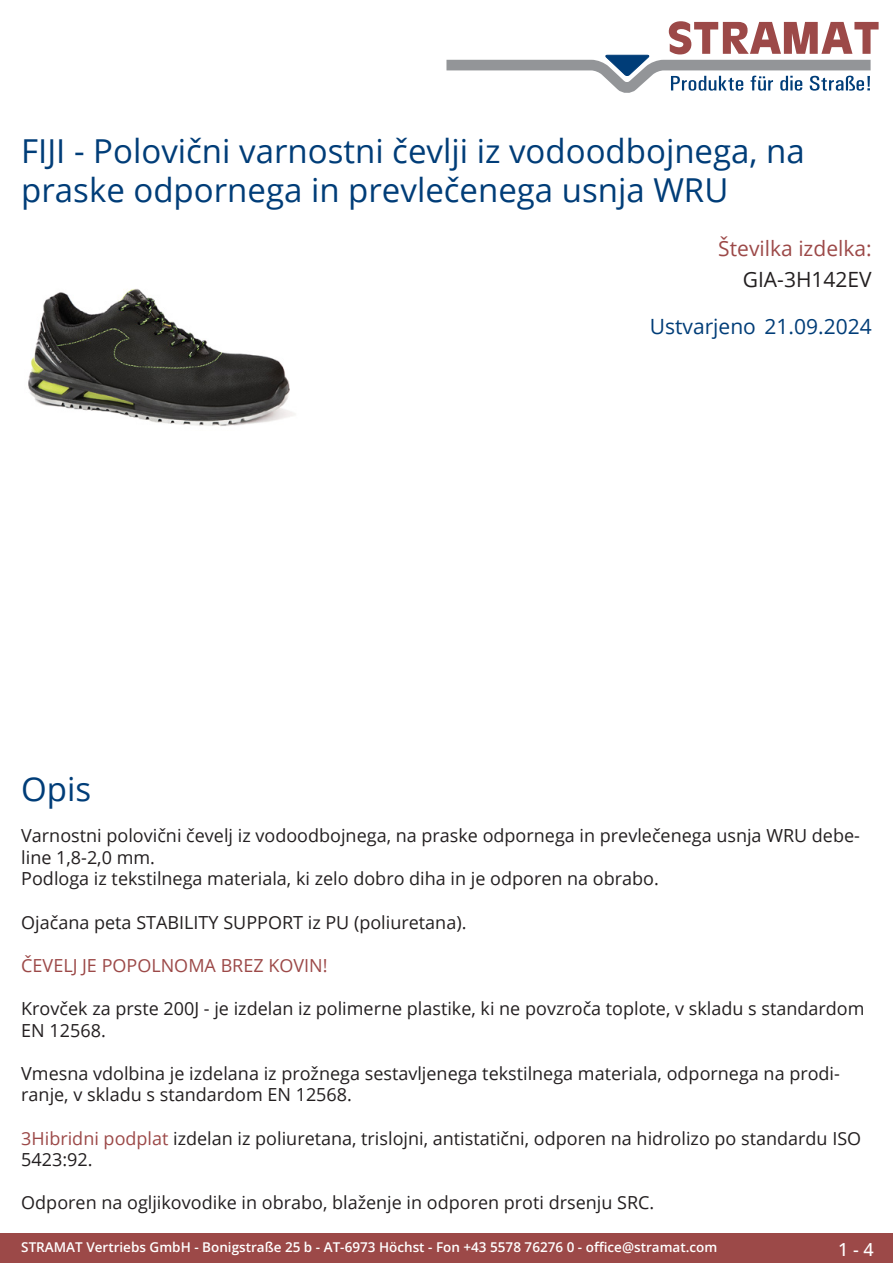
<style>
.page{position:relative;width:893px;height:1263px;background:#fff}
.page>*{position:absolute;margin:0;border:0;box-sizing:border-box;transform-origin:0 0}
.Produkttitel{font:33px/39.6px "Open Sans";color:#003d78}
.Erstellungsdatum{font:21px "Open Sans";color:#003d78}
.TechDaten_Überschrif{font:21px "Open Sans";color:#9c4948}
.TechDaten_Inhalt{font:21px "Open Sans";color:#231f20}
.Beschreibung_Text{font:18px/21.6px "Open Sans";color:#231f20}
.Beschreibung_Text-2{font:18px "Open Sans";color:#9c4948}
.t1{font:500 18px "Open Sans";color:#fff}
.t2{font:600 13.5px "Open Sans";color:#fff}
.s1{color:#9c4948}
</style>
<div class="page">
<div style="left:0;top:1233px;width:893px;height:30px;background:#9c4948"></div>
<svg style="left:446px;top:21px;width:433px;height:72px"></svg>
<img style="left:28px;top:289px;width:267px;height:137px">
<p class="Produkttitel" style="left:21px;top:130px;width:785px">FIJI - Polovični varnostni čevlji iz vodoodbojnega, na praske odpornega in prevlečenega usnja WRU</p>
<p class="TechDaten_Überschrif" style="left:718px;top:234px;width:155px">Številka izdelka:</p>
<p class="TechDaten_Inhalt" style="left:743px;top:265px;width:130px">GIA-3H142EV</p>
<p class="Erstellungsdatum" style="left:650px;top:312px;width:223px">Ustvarjeno 21.09.2024</p>
<p class="Produkttitel" style="left:21px;top:768px;width:72px">Opis</p>
<p class="Beschreibung_Text" style="left:21px;top:824px;width:839px">Varnostni polovični čevelj iz vodoodbojnega, na praske odpornega in prevlečenega usnja WRU debe&shy;line 1,8-2,0 mm.<br>Podloga iz tekstilnega materiala, ki zelo dobro diha in je odporen na obrabo.</p>
<p class="Beschreibung_Text" style="left:21px;top:911px;width:447px">Ojačana peta STABILITY SUPPORT iz PU (poliuretana).</p>
<p class="Beschreibung_Text-2" style="left:21px;top:953px;width:308px">ČEVELJ JE POPOLNOMA BREZ KOVIN!</p>
<p class="Beschreibung_Text" style="left:21px;top:997px;width:845px">Krovček za prste 200J - je izdelan iz polimerne plastike, ki ne povzroča toplote, v skladu s standardom<br>EN 12568.</p>
<p class="Beschreibung_Text" style="left:21px;top:1062px;width:819px">Vmesna vdolbina je izdelana iz prožnega sestavljenega tekstilnega materiala, odpornega na prodi&shy;ranje, v skladu s standardom EN 12568.</p>
<p class="Beschreibung_Text" style="left:21px;top:1127px;width:841px"><span class="s1">3Hibridni podplat</span> izdelan iz poliuretana, trislojni, antistatični, odporen na hidrolizo po standardu ISO<br>5423:92.</p>
<p class="Beschreibung_Text" style="left:21px;top:1191px;width:635px">Odporen na ogljikovodike in obrabo, blaženje in odporen proti drsenju SRC.</p>
<p class="t2" style="left:21px;top:1238px;width:698px">STRAMAT Vertriebs GmbH - Bonigstraße 25 b - AT-6973 Höchst - Fon +43 5578 76276 0 - office@stramat.com</p>
<p class="t1" style="left:838px;top:1237px;width:37px">1 - 4</p>
</div>
